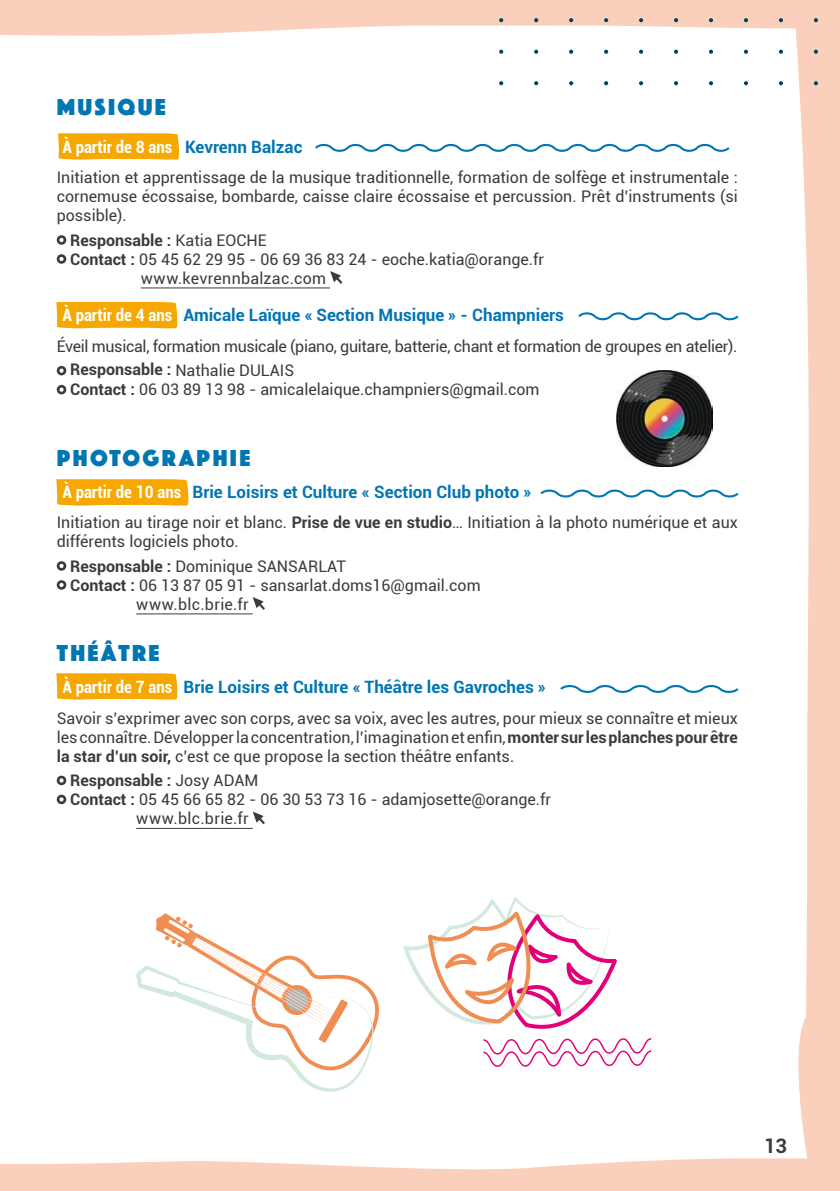
<style>
.page{position:relative;width:840px;height:1191px;background:#fff}
.page>*{position:absolute;margin:0;border:0;box-sizing:border-box;transform-origin:0 0}
.t1{font:24px "Phosphate Solid";letter-spacing:.1em;color:#0076b2}
.t2{font:700 20px "Roboto";color:#3f3a39}
.t3{font:700 17px "Roboto";color:#0076b2}
.t4{font:700 condensed 17px "Roboto";color:#fff}
.t5{font:16px/19px "Roboto";color:#3f3a39;text-align:justify}
.t6{font:16px/24.6px "Roboto";letter-spacing:-.02em;color:#3f3a39}
.t7{font:16px "Roboto";letter-spacing:.02em;color:#3f3a39}
.t8{font:700 16px "Roboto";color:#3f3a39}
.s1{font-stretch:normal;color:#0076b2}
.s2{font-weight:400}
.s3{font-weight:700}
.s4{font-stretch:condensed;color:#fff}
</style>
<div class="page">
<div style="left:0;top:0;width:839px;height:1191px;background:#fad0bd"></div>
<div style="left:0;top:25px;width:809px;height:1145px;background:#fff"></div>
<svg style="left:499px;top:18px;width:4px;height:4px"></svg>
<svg style="left:534px;top:18px;width:4px;height:4px"></svg>
<svg style="left:569px;top:18px;width:4px;height:4px"></svg>
<svg style="left:604px;top:18px;width:4px;height:4px"></svg>
<svg style="left:639px;top:18px;width:3px;height:4px"></svg>
<svg style="left:674px;top:18px;width:3px;height:4px"></svg>
<svg style="left:709px;top:18px;width:3px;height:4px"></svg>
<svg style="left:744px;top:18px;width:3px;height:4px"></svg>
<svg style="left:778px;top:18px;width:4px;height:4px"></svg>
<svg style="left:813px;top:18px;width:4px;height:4px"></svg>
<svg style="left:499px;top:50px;width:4px;height:4px"></svg>
<svg style="left:534px;top:50px;width:4px;height:4px"></svg>
<svg style="left:568px;top:50px;width:5px;height:4px"></svg>
<svg style="left:603px;top:50px;width:5px;height:4px"></svg>
<svg style="left:638px;top:50px;width:4px;height:4px"></svg>
<svg style="left:673px;top:50px;width:4px;height:4px"></svg>
<svg style="left:708px;top:50px;width:4px;height:4px"></svg>
<svg style="left:743px;top:50px;width:4px;height:4px"></svg>
<svg style="left:778px;top:50px;width:4px;height:4px"></svg>
<svg style="left:813px;top:50px;width:4px;height:4px"></svg>
<svg style="left:499px;top:81px;width:4px;height:4px"></svg>
<svg style="left:534px;top:81px;width:4px;height:4px"></svg>
<svg style="left:568px;top:81px;width:5px;height:4px"></svg>
<svg style="left:603px;top:81px;width:5px;height:4px"></svg>
<svg style="left:638px;top:81px;width:4px;height:4px"></svg>
<svg style="left:673px;top:81px;width:4px;height:4px"></svg>
<svg style="left:708px;top:81px;width:4px;height:4px"></svg>
<svg style="left:743px;top:81px;width:4px;height:4px"></svg>
<svg style="left:778px;top:81px;width:4px;height:4px"></svg>
<svg style="left:813px;top:81px;width:4px;height:4px"></svg>
<svg style="left:403px;top:896px;width:247px;height:171px"></svg>
<svg style="left:136px;top:912px;width:249px;height:179px"></svg>
<img style="left:616px;top:370px;width:96px;height:97px">
<svg style="left:58px;top:133px;width:122px;height:27px"></svg>
<svg style="left:56px;top:302px;width:123px;height:26px"></svg>
<svg style="left:56px;top:479px;width:134px;height:27px"></svg>
<svg style="left:56px;top:673px;width:123px;height:27px"></svg>
<svg style="left:575px;top:309px;width:165px;height:14px"></svg>
<svg style="left:537px;top:486px;width:203px;height:14px"></svg>
<svg style="left:557px;top:682px;width:183px;height:14px"></svg>
<svg style="left:312px;top:141px;width:419px;height:14px"></svg>
<hr style="left:141px;top:287px;width:189px;height:1px;background:#3f3a39">
<hr style="left:136px;top:613px;width:116px;height:1px;background:#3f3a39">
<hr style="left:136px;top:828px;width:116px;height:1px;background:#3f3a39">
<svg style="left:57px;top:235px;width:9px;height:10px"></svg>
<svg style="left:57px;top:254px;width:9px;height:10px"></svg>
<svg style="left:330px;top:271px;width:12px;height:13px"></svg>
<svg style="left:57px;top:366px;width:9px;height:9px"></svg>
<svg style="left:57px;top:385px;width:9px;height:9px"></svg>
<svg style="left:57px;top:561px;width:9px;height:9px"></svg>
<svg style="left:57px;top:580px;width:9px;height:9px"></svg>
<svg style="left:252px;top:597px;width:13px;height:13px"></svg>
<svg style="left:57px;top:775px;width:9px;height:10px"></svg>
<svg style="left:57px;top:794px;width:9px;height:10px"></svg>
<svg style="left:252px;top:811px;width:13px;height:13px"></svg>
<h1 class="t1" style="left:57px;top:90px;width:111px">MUSIQUE</h1>
<p class="t4" style="left:62px;top:135px;width:241px">À partir de 8 ans <span class="s1">Kevrenn Balzac</span></p>
<p class="t5" style="left:57px;top:167px;width:682px">Initiation et apprentissage de la musique traditionnelle, formation de solfège et instrumentale : cornemuse écossaise, bombarde, caisse claire écossaise et percussion. Prêt d’instruments (si possible).</p>
<p class="t8" style="left:70px;top:229px;width:198px">Responsable : <span class="s2">Katia EOCHE</span></p>
<p class="t5" style="left:70px;top:249px;width:475px"><span class="s3">Contact :</span> 05 45 62 29 95 - 06 69 36 83 24 - eoche.katia@orange.fr</p>
<p class="t7" style="left:141px;top:267px;width:187px">www.kevrennbalzac.com</p>
<p class="t3" style="left:62px;top:303px;width:503px"><span class="s4">À partir de 4 ans</span> Amicale Laïque « Section Musique » - Champniers</p>
<p class="t6" style="left:70px;top:333px;width:668px;text-indent:-14px">Éveil musical, formation musicale (piano, guitare, batterie, chant et formation de groupes en atelier).<br><span class="s3">Responsable :</span> Nathalie DULAIS</p>
<p class="t5" style="left:70px;top:379px;width:470px"><span class="s3">Contact :</span> 06 03 89 13 98 - amicalelaique.champniers@gmail.com</p>
<h1 class="t1" style="left:57px;top:441px;width:195px">PHOTOGRAPHIE</h1>
<p class="t3" style="left:62px;top:479px;width:470px"><span class="s4">À partir de 10 ans</span> Brie Loisirs et Culture « Section Club photo »</p>
<p class="t5" style="left:57px;top:512px;width:682px">Initiation au tirage noir et blanc. <span class="s3">Prise de vue en studio</span>… Initiation à la photo numérique et aux différents logiciels photo.</p>
<p class="t5" style="left:70px;top:556px;width:277px"><span class="s3">Responsable :</span> Dominique SANSARLAT</p>
<p class="t5" style="left:70px;top:575px;width:411px"><span class="s3">Contact :</span> 06 13 87 05 91 - sansarlat.doms16@gmail.com</p>
<p class="t7" style="left:136px;top:593px;width:114px">www.blc.brie.fr</p>
<h1 class="t1" style="left:57px;top:636px;width:104px">THÉÂTRE</h1>
<p class="t3" style="left:62px;top:675px;width:484px"><span class="s4">À partir de 7 ans</span> Brie Loisirs et Culture « Théâtre les Gavroches »</p>
<p class="t5" style="left:57px;top:707px;width:682px">Savoir s’exprimer avec son corps, avec sa voix, avec les autres, pour mieux se connaître et mieux les connaître. Développer la concentration, l’imagination et enfin, <span class="s3">monter sur les planches pour être la star d’un soir,</span> c’est ce que propose la section théâtre enfants.</p>
<p class="t8" style="left:70px;top:769px;width:190px">Responsable : <span class="s2">Josy ADAM</span></p>
<p class="t5" style="left:70px;top:789px;width:482px"><span class="s3">Contact :</span> 05 45 66 65 82 - 06 30 53 73 16 - adamjosette@orange.fr</p>
<p class="t7" style="left:136px;top:807px;width:114px">www.blc.brie.fr</p>
<p class="t2" style="left:763px;top:1132px;width:24px">13</p>
</div>
